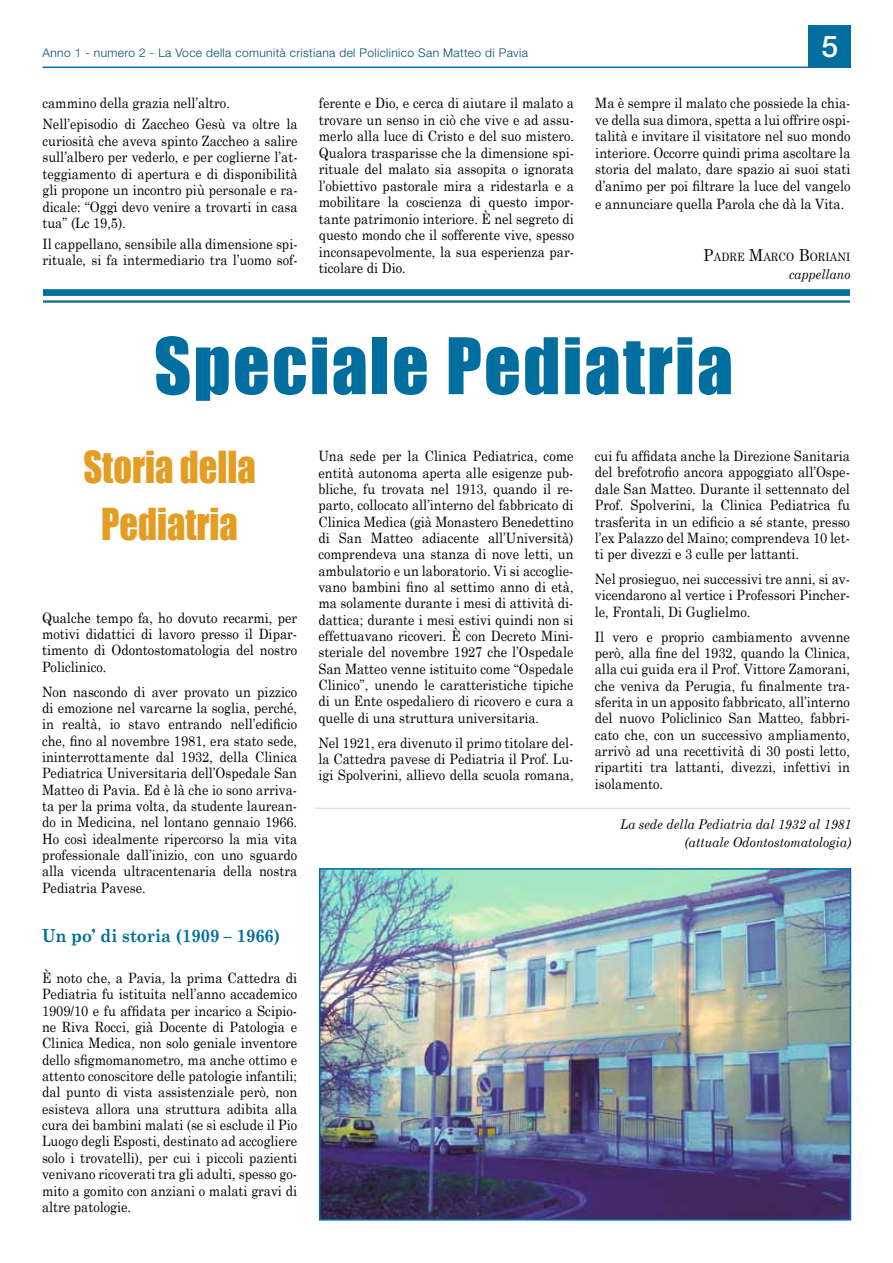
<style>
.page{position:relative;width:893px;height:1263px;background:#fff}
.page>*{position:absolute;margin:0;border:0;box-sizing:border-box;transform-origin:0 0}
.t1{font:72px "Impact";letter-spacing:.03em;color:#006f9f}
.t2{font:40.5px/57.2px "Impact";color:#e49d23;text-align:center;scale:.9 1}
.t3{font:500 30px "Helvetica Neue";color:#fff}
.t4{font:700 18px "Century Schoolbook";color:#006f9f;scale:.9 1}
.t5{font:14.25px/16.4px "Century Schoolbook";color:#000;text-align:justify;scale:.9 1}
.t6{font:italic 13.5px/18px "Century Schoolbook";letter-spacing:.01em;color:#000;text-align:right;scale:.9 1}
.t7{font:300 12px "Helvetica Neue";letter-spacing:.03em;color:#004d70}
.t8{font:11.55px "Century Schoolbook";letter-spacing:.015em;color:#000;scale:.9 1}
.s1{font-size:16.5px}
</style>
<div class="page">
<div style="left:808px;top:26px;width:42px;height:42px;background:#006f9f"></div>
<hr style="left:42px;top:67px;width:766px;height:1px;background:#006f9f">
<div style="left:43px;top:289px;width:807px;height:7px;background:#006f9f"></div>
<hr style="left:43px;top:300px;width:807px;height:3px;background:#006f9f">
<hr style="left:315px;top:808px;width:535px;height:1px;background:#c8e0ec">
<img style="left:321px;top:870px;width:528px;height:348px">
<p class="t7" style="left:42px;top:45px;width:487px">Anno 1 - numero 2 - La Voce della comunità cristiana del Policlinico San Matteo di Pavia</p>
<h3 class="t3" style="left:822px;top:28px;width:18px">5</h3>
<p class="t5" style="left:42px;top:93px;width:285px;line-height:20.7px">cammino della grazia nell’altro.<br>Nell’episodio di Zaccheo Gesù va oltre la</p>
<p class="t5" style="left:42px;top:132px;width:285px">curiosità che aveva spinto Zaccheo a salire sull’albero per vederlo, e per coglierne l’at&shy;teggiamento di apertura e di disponibilità gli propone un incontro più personale e ra&shy;dicale: “Oggi devo venire a trovarti in casa tua” (Lc 19,5).</p>
<p class="t5" style="left:42px;top:235px;width:285px">Il cappellano, sensibile alla dimensione spi&shy;rituale, si fa intermediario tra l’uomo sof-</p>
<p class="t5" style="left:319px;top:95px;width:285px">ferente e Dio, e cerca di aiutare il malato a trovare un senso in ciò che vive e ad assu&shy;merlo alla luce di Cristo e del suo mistero.<br>Qualora trasparisse che la dimensione spi&shy;rituale del malato sia assopita o ignorata l’obiettivo pastorale mira a ridestarla e a mobilitare la coscienza di questo impor&shy;tante patrimonio interiore. È nel segreto di questo mondo che il sofferente vive, spesso inconsapevolmente, la sua esperienza par&shy;ticolare di Dio.</p>
<p class="t5" style="left:595px;top:95px;width:285px">Ma è sempre il malato che possiede la chia&shy;ve della sua dimora, spetta a lui offrire ospi&shy;talità e invitare il visitatore nel suo mondo interiore. Occorre quindi prima ascoltare la storia del malato, dare spazio ai suoi stati d’animo per poi filtrare la luce del vangelo e annunciare quella Parola che dà la Vita.</p>
<p class="t8" style="left:704px;top:249px;width:165px"><span class="s1">P</span>ADRE <span class="s1">M</span>ARCO <span class="s1">B</span>ORIANI</p>
<p class="t6" style="left:789px;top:265px;width:70px">cappellano</p>
<h1 class="t1" style="left:154px;top:321px;width:581px">Speciale Pediatria</h1>
<h2 class="t2" style="left:83px;top:438px;width:193px">Storia della<br>Pediatria</h2>
<p class="t5" style="left:42px;top:609px;width:285px">Qualche tempo fa, ho dovuto recarmi, per motivi didattici di lavoro presso il Dipar&shy;timento di Odontostomatologia del nostro Policlinico.</p>
<p class="t5" style="left:42px;top:683px;width:285px">Non nascondo di aver provato un pizzico di emozione nel varcarne la soglia, perché, in realtà, io stavo entrando nell’edificio che, fino al novembre 1981, era stato sede, ininterrottamente dal 1932, della Clinica Pediatrica Universitaria dell’Ospedale San Matteo di Pavia. Ed è là che io sono arriva&shy;ta per la prima volta, da studente laurean&shy;do in Medicina, nel lontano gennaio 1966.<br>Ho così idealmente ripercorso la mia vita professionale dall’inizio, con uno sguardo alla vicenda ultracentenaria della nostra Pediatria Pavese.</p>
<p class="t4" style="left:42px;top:924px;width:266px">Un po’ di storia (1909 – 1966)</p>
<p class="t5" style="left:42px;top:969px;width:285px">È noto che, a Pavia, la prima Cattedra di Pediatria fu istituita nell’anno accademico 1909/10 e fu affidata per incarico a Scipio&shy;ne Riva Rocci, già Docente di Patologia e Clinica Medica, non solo geniale inventore dello sfigmomanometro, ma anche ottimo e attento conoscitore delle patologie infantili; dal punto di vista assistenziale però, non esisteva allora una struttura adibita alla cura dei bambini malati (se si esclude il Pio Luogo degli Esposti, destinato ad accogliere solo i trovatelli), per cui i piccoli pazienti venivano ricoverati tra gli adulti, spesso go&shy;mito a gomito con anziani o malati gravi di altre patologie.</p>
<p class="t5" style="left:318px;top:448px;width:285px">Una sede per la Clinica Pediatrica, come entità autonoma aperta alle esigenze pub&shy;bliche, fu trovata nel 1913, quando il re&shy;parto, collocato all’interno del fabbricato di Clinica Medica (già Monastero Benedettino di San Matteo adiacente all’Università) comprendeva una stanza di nove letti, un ambulatorio e un laboratorio. Vi si accoglie&shy;vano bambini fino al settimo anno di età, ma solamente durante i mesi di attività di&shy;dattica; durante i mesi estivi quindi non si effettuavano ricoveri. È con Decreto Mini&shy;steriale del novembre 1927 che l’Ospedale San Matteo venne istituito come “Ospedale Clinico”, unendo le caratteristiche tipiche di un Ente ospedaliero di ricovero e cura a quelle di una struttura universitaria.</p>
<p class="t5" style="left:318px;top:734px;width:285px">Nel 1921, era divenuto il primo titolare del&shy;la Cattedra pavese di Pediatria il Prof. Lu&shy;igi Spolverini, allievo della scuola romana,</p>
<p class="t5" style="left:595px;top:447px;width:285px">cui fu affidata anche la Direzione Sanitaria del brefotrofio ancora appoggiato all’Ospe&shy;dale San Matteo. Durante il settennato del Prof. Spolverini, la Clinica Pediatrica fu trasferita in un edificio a sé stante, presso l’ex Palazzo del Maino; comprendeva 10 let&shy;ti per divezzi e 3 culle per lattanti.</p>
<p class="t5" style="left:595px;top:570px;width:285px">Nel prosieguo, nei successivi tre anni, si av&shy;vicendarono al vertice i Professori Pincher&shy;le, Frontali, Di Guglielmo.</p>
<p class="t5" style="left:595px;top:628px;width:285px">Il vero e proprio cambiamento avvenne però, alla fine del 1932, quando la Clinica, alla cui guida era il Prof. Vittore Zamorani, che veniva da Perugia, fu finalmente tra&shy;sferita in un apposito fabbricato, all’interno del nuovo Policlinico San Matteo, fabbri&shy;cato che, con un successivo ampliamento, arrivò ad una recettività di 30 posti letto, ripartiti tra lattanti, divezzi, infettivi in isolamento.</p>
<p class="t6" style="left:620px;top:815px;width:258px">La sede della Pediatria dal 1932 al 1981 (attuale Odontostomatologia)</p>
</div>
